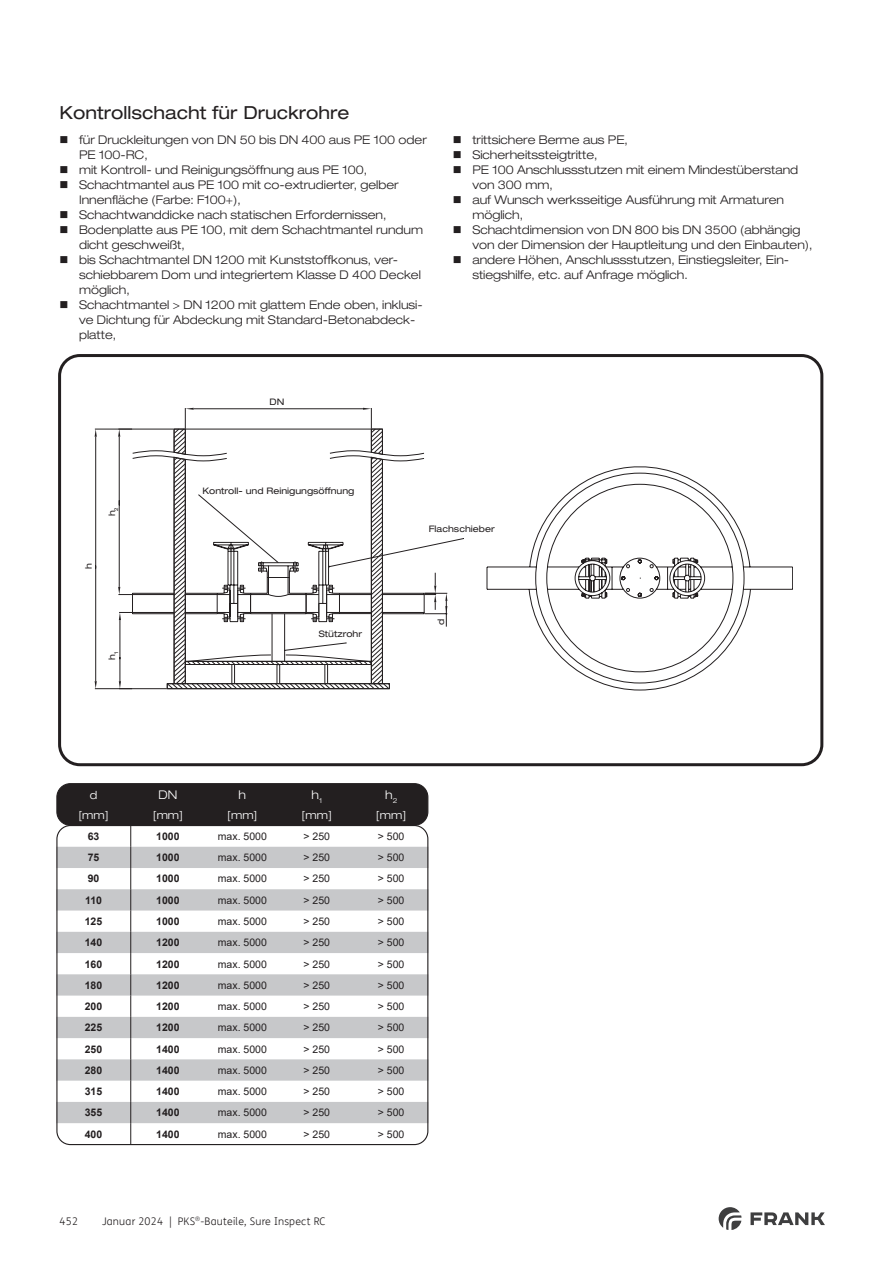
<style>
.page{position:relative;width:893px;height:1263px;background:#fff}
.page>*{position:absolute;margin:0;border:0;box-sizing:border-box;transform-origin:0 0}
.t1{font:expanded 18px "Helvetica Neue LT Pro";color:#231f20}
.t2{font:300 expanded 12px/15px "Helvetica Neue LT Pro";color:#231f20}
.t3{font:300 expanded 12px "Helvetica Neue LT Pro";color:#fff}
.t4{font:300 expanded 11.25px "Helvetica Neue LT Pro";color:#fff}
.t5{font:10.5px "Arial";color:#231f20}
.t6{font:700 10.5px "Arial";color:#231f20}
.t7{font:300 10.5px "FS Me Pro";letter-spacing:.02em;color:#231f20}
.t8{font:expanded 9px "Helvetica Neue LT Pro";color:#231f20}
</style>
<div class="page">
<svg style="left:719px;top:1207px;width:22px;height:23px"></svg>
<svg style="left:750px;top:1212px;width:75px;height:13px"></svg>
<hr style="left:95px;top:688px;width:72px;height:1px;background:#231f20">
<hr style="left:95px;top:429px;width:79px;height:1px;background:#231f20">
<hr style="left:95px;top:566px;width:1px;height:115px;background:#231f20">
<hr style="left:95px;top:437px;width:1px;height:131px;background:#231f20">
<svg style="left:95px;top:681px;width:2px;height:8px"></svg>
<svg style="left:95px;top:429px;width:2px;height:8px"></svg>
<svg style="left:425px;top:466px;width:368px;height:224px"></svg>
<svg style="left:425px;top:494px;width:273px;height:105px"></svg>
<svg style="left:118px;top:408px;width:272px;height:282px"></svg>
<svg style="left:132px;top:450px;width:293px;height:234px"></svg>
<div style="left:58px;top:354px;width:765px;height:412px;border:3px solid #231f20;border-radius:20px"></div>
<div style="left:57px;top:784px;width:371px;height:41px;background:#231f20;border-radius:14px"></div>
<div style="left:56px;top:783px;width:372px;height:43px;border:1px solid #231f20;border-radius:14px"></div>
<svg style="left:58px;top:847px;width:368px;height:276px;fill:#c7c8ca"></svg>
<svg style="left:130px;top:824px;width:1px;height:319px"></svg>
<div style="left:56px;top:825px;width:372px;height:320px;border:1px solid #231f20;border-radius:14px"></div>
<h1 class="t1" style="left:60px;top:101px;width:292px">Kontrollschacht für Druckrohre</h1>
<p class="t2" style="left:79px;top:132px;width:349px">für Druckleitungen von DN 50 bis DN 400 aus PE 100 oder PE 100-RC,<br>mit Kontroll- und Reinigungsöffnung aus PE 100, Schachtmantel aus PE 100 mit co-extrudierter, gelber Innenfläche (Farbe: F100+),<br>Schachtwanddicke nach statischen Erfordernissen, Bodenplatte aus PE 100, mit dem Schachtmantel rundum dicht geschweißt,<br>bis Schachtmantel DN 1200 mit Kunststoffkonus, ver&shy;schiebbarem Dom und integriertem Klasse D 400 Deckel möglich,<br>Schachtmantel &gt; DN 1200 mit glattem Ende oben, inklusi&shy;ve Dichtung für Abdeckung mit Standard-Betonabdeck&shy;platte,</p>
<p class="t8" style="left:270px;top:397px;width:16px">DN</p>
<p class="t8" style="left:106px;top:516px;width:11px;rotate:-90deg">h<sub>2</sub></p>
<p class="t8" style="left:202px;top:485px;width:154px">Kontroll- und Reinigungsöffnung</p>
<p class="t2" style="left:472px;top:132px;width:342px">trittsichere Berme aus PE,<br>Sicherheitssteigtritte,<br>PE 100 Anschlussstutzen mit einem Mindestüberstand von 300 mm,<br>auf Wunsch werksseitige Ausführung mit Armaturen möglich,<br>Schachtdimension von DN 800 bis DN 3500 (abhängig von der Dimension der Hauptleitung und den Einbauten), andere Höhen, Anschlussstutzen, Einstiegsleiter, Ein&shy;stiegshilfe, etc. auf Anfrage möglich.</p>
<p class="t8" style="left:83px;top:569px;width:7px;rotate:-90deg">h</p>
<p class="t8" style="left:106px;top:660px;width:10px;rotate:-90deg">h<sub>1</sub></p>
<p class="t8" style="left:319px;top:628px;width:45px">Stützrohr</p>
<p class="t8" style="left:429px;top:523px;width:67px">Flachschieber</p>
<p class="t8" style="left:435px;top:624px;width:8px;rotate:-90deg">d</p>
<p class="t4" style="left:90px;top:788px;width:9px">d</p>
<p class="t3" style="left:159px;top:788px;width:20px">DN</p>
<p class="t3" style="left:239px;top:788px;width:9px">h</p>
<p class="t3" style="left:311px;top:788px;width:12px">h<sub>1</sub></p>
<p class="t3" style="left:385px;top:788px;width:14px">h<sub>2</sub></p>
<p class="t4" style="left:78px;top:808px;width:32px">[mm]</p>
<p class="t4" style="left:153px;top:808px;width:32px">[mm]</p>
<p class="t4" style="left:227px;top:808px;width:32px">[mm]</p>
<p class="t4" style="left:302px;top:808px;width:32px">[mm]</p>
<p class="t4" style="left:376px;top:808px;width:32px">[mm]</p>
<p class="t6" style="left:88px;top:829px;width:13px">63</p>
<p class="t6" style="left:156px;top:829px;width:25px">1000</p>
<p class="t5" style="left:218px;top:829px;width:51px">max. 5000</p>
<p class="t5" style="left:303px;top:829px;width:28px">&gt; 250</p>
<p class="t5" style="left:378px;top:829px;width:28px">&gt; 500</p>
<p class="t6" style="left:88px;top:850px;width:13px">75</p>
<p class="t6" style="left:156px;top:850px;width:25px">1000</p>
<p class="t5" style="left:218px;top:850px;width:51px">max. 5000</p>
<p class="t5" style="left:303px;top:850px;width:28px">&gt; 250</p>
<p class="t5" style="left:378px;top:850px;width:28px">&gt; 500</p>
<p class="t6" style="left:88px;top:871px;width:13px">90</p>
<p class="t6" style="left:156px;top:871px;width:25px">1000</p>
<p class="t5" style="left:218px;top:871px;width:51px">max. 5000</p>
<p class="t5" style="left:303px;top:871px;width:28px">&gt; 250</p>
<p class="t5" style="left:378px;top:871px;width:28px">&gt; 500</p>
<p class="t6" style="left:85px;top:893px;width:18px">110</p>
<p class="t6" style="left:156px;top:893px;width:25px">1000</p>
<p class="t5" style="left:218px;top:893px;width:51px">max. 5000</p>
<p class="t5" style="left:303px;top:893px;width:28px">&gt; 250</p>
<p class="t5" style="left:378px;top:893px;width:28px">&gt; 500</p>
<p class="t6" style="left:85px;top:914px;width:19px">125</p>
<p class="t6" style="left:156px;top:914px;width:25px">1000</p>
<p class="t5" style="left:218px;top:914px;width:51px">max. 5000</p>
<p class="t5" style="left:303px;top:914px;width:28px">&gt; 250</p>
<p class="t5" style="left:378px;top:914px;width:28px">&gt; 500</p>
<p class="t6" style="left:85px;top:935px;width:19px">140</p>
<p class="t6" style="left:156px;top:935px;width:25px">1200</p>
<p class="t5" style="left:218px;top:935px;width:51px">max. 5000</p>
<p class="t5" style="left:303px;top:935px;width:28px">&gt; 250</p>
<p class="t5" style="left:378px;top:935px;width:28px">&gt; 500</p>
<p class="t6" style="left:85px;top:956px;width:19px">160</p>
<p class="t6" style="left:156px;top:956px;width:25px">1200</p>
<p class="t5" style="left:218px;top:956px;width:51px">max. 5000</p>
<p class="t5" style="left:303px;top:956px;width:28px">&gt; 250</p>
<p class="t5" style="left:378px;top:956px;width:28px">&gt; 500</p>
<p class="t6" style="left:85px;top:978px;width:19px">180</p>
<p class="t6" style="left:156px;top:978px;width:25px">1200</p>
<p class="t5" style="left:218px;top:978px;width:51px">max. 5000</p>
<p class="t5" style="left:303px;top:978px;width:28px">&gt; 250</p>
<p class="t5" style="left:378px;top:978px;width:28px">&gt; 500</p>
<p class="t6" style="left:85px;top:999px;width:19px">200</p>
<p class="t6" style="left:156px;top:999px;width:25px">1200</p>
<p class="t5" style="left:218px;top:999px;width:51px">max. 5000</p>
<p class="t5" style="left:303px;top:999px;width:28px">&gt; 250</p>
<p class="t5" style="left:378px;top:999px;width:28px">&gt; 500</p>
<p class="t6" style="left:85px;top:1020px;width:19px">225</p>
<p class="t6" style="left:156px;top:1020px;width:25px">1200</p>
<p class="t5" style="left:218px;top:1020px;width:51px">max. 5000</p>
<p class="t5" style="left:303px;top:1020px;width:28px">&gt; 250</p>
<p class="t5" style="left:378px;top:1020px;width:28px">&gt; 500</p>
<p class="t6" style="left:85px;top:1041px;width:19px">250</p>
<p class="t6" style="left:156px;top:1041px;width:25px">1400</p>
<p class="t5" style="left:218px;top:1042px;width:51px">max. 5000</p>
<p class="t5" style="left:303px;top:1042px;width:28px">&gt; 250</p>
<p class="t5" style="left:378px;top:1042px;width:28px">&gt; 500</p>
<p class="t6" style="left:85px;top:1063px;width:19px">280</p>
<p class="t6" style="left:156px;top:1063px;width:25px">1400</p>
<p class="t5" style="left:218px;top:1063px;width:51px">max. 5000</p>
<p class="t5" style="left:303px;top:1063px;width:28px">&gt; 250</p>
<p class="t5" style="left:378px;top:1063px;width:28px">&gt; 500</p>
<p class="t6" style="left:85px;top:1084px;width:19px">315</p>
<p class="t6" style="left:156px;top:1084px;width:25px">1400</p>
<p class="t5" style="left:218px;top:1084px;width:51px">max. 5000</p>
<p class="t5" style="left:303px;top:1084px;width:28px">&gt; 250</p>
<p class="t5" style="left:378px;top:1084px;width:28px">&gt; 500</p>
<p class="t6" style="left:85px;top:1105px;width:19px">355</p>
<p class="t6" style="left:156px;top:1105px;width:25px">1400</p>
<p class="t5" style="left:218px;top:1105px;width:51px">max. 5000</p>
<p class="t5" style="left:303px;top:1105px;width:28px">&gt; 250</p>
<p class="t5" style="left:378px;top:1105px;width:28px">&gt; 500</p>
<p class="t6" style="left:85px;top:1126px;width:19px">400</p>
<p class="t6" style="left:156px;top:1126px;width:25px">1400</p>
<p class="t5" style="left:218px;top:1127px;width:51px">max. 5000</p>
<p class="t5" style="left:303px;top:1127px;width:28px">&gt; 250</p>
<p class="t5" style="left:378px;top:1127px;width:28px">&gt; 500</p>
<p class="t7" style="left:60px;top:1214px;width:20px">452</p>
<p class="t7" style="left:102px;top:1214px;width:225px">Januar 2024 | PKS<sup>®</sup>-Bauteile, Sure Inspect RC</p>
</div>
